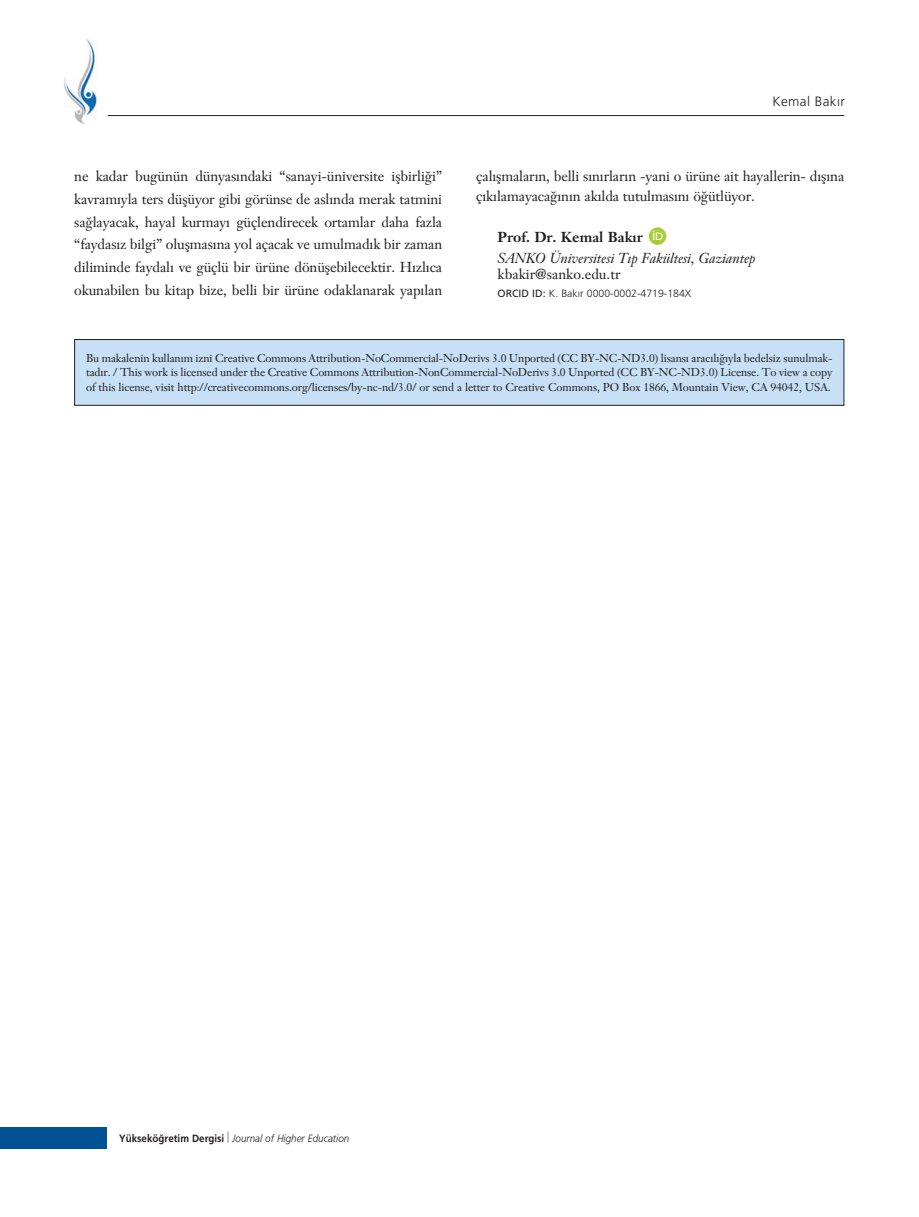
<style>
.page{position:relative;width:919px;height:1217px;background:#fff}
.page>*{position:absolute;margin:0;border:0;box-sizing:border-box;transform-origin:0 0}
.t1{font:14.25px/22.8px "Janson Text";letter-spacing:-.01em;color:#231f20;text-align:justify}
.t2{font:italic 14.25px "Janson Text";letter-spacing:-.01em;color:#231f20}
.t3{font:700 14.25px "Janson Text";color:#231f20}
.t4{font:300 13.5px "Frutiger";letter-spacing:.03em;color:#231f20}
.t5{font:11.25px/14.5px "Janson Text";letter-spacing:-.01em;color:#231f20;text-align:justify}
.t6{font:10.95px "Gill Sans";color:#fff}
.t7{font:italic 300 10.5px "Frutiger";color:#231f20;scale:.94 1}
.t8{font:300 10.5px "Frutiger";color:#231f20}
.s1{font-weight:400}
.s2{font-weight:700;font-style:normal}
</style>
<div class="page">
<div style="left:648px;top:227px;width:18px;height:18px;background:#a9cc3a;border-radius:50%"></div>
<div style="left:75px;top:339px;width:768px;height:66px;background:#c7e0f5"></div>
<div style="left:74px;top:339px;width:770px;height:66px;border:1px solid #231f20"></div>
<hr style="left:108px;top:115px;width:736px;height:1px;background:#231f20">
<img style="left:64px;top:38px;width:34px;height:87px">
<div style="left:0;top:1127px;width:106px;height:21px;background:#005295"></div>
<p class="t4" style="left:772px;top:96px;width:74px">Kemal Bak›r</p>
<p class="t1" style="left:74px;top:166px;width:369px">ne kadar bugünün dünyas›ndaki “sanayi-üniversite iflbirli¤i” kavram›yla ters düflüyor gibi görünse de asl›nda merak tatmini sa¤layacak, hayal kurmay› güçlendirecek ortamlar daha fazla “faydas›z bilgi” oluflmas›na yol açacak ve umulmad›k bir zaman diliminde faydal› ve güçlü bir ürüne dönüflebilecektir. H›zl›ca okunabilen bu kitap bize, belli bir ürüne odaklanarak yap›lan</p>
<p class="t1" style="left:476px;top:168px;width:369px;line-height:19.5px">çal›flmalar›n, belli s›n›rlar›n -yani o ürüne ait hayallerin- d›fl›na ç›k›lamayaca¤›n›n ak›lda tutulmas›n› ö¤ütlüyor.</p>
<p class="t3" style="left:497px;top:231px;width:147px">Prof. Dr. Kemal Bak›r</p>
<p class="t2" style="left:497px;top:252px;width:259px">SANKO Üniversitesi T›p Fakültesi, Gaziantep</p>
<p class="t1" style="left:497px;top:264px;width:124px">kbakir@sanko.edu.tr</p>
<p class="t8" style="left:497px;top:288px;width:195px"><span class="s1">ORCID ID:</span> K. Bak›r 0000-0002-4719-184X</p>
<p class="t6" style="left:652px;top:233px;width:12px">İD</p>
<p class="t5" style="left:86px;top:352px;width:747px">Bu makalenin kullan›m izni Creative Commons Attribution-NoCommercial-NoDerivs 3.0 Unported (CC BY-NC-ND3.0) lisans› arac›l›¤›yla bedelsiz sunulmak&shy;tad›r. / This work is licensed under the Creative Commons Attribution-NonCommercial-NoDerivs 3.0 Unported (CC BY-NC-ND3.0) License. To view a copy of this license, visit http://creativecommons.org/licenses/by-nc-nd/3.0/ or send a letter to Creative Commons, PO Box 1866, Mountain View, CA 94042, USA.</p>
<p class="t7" style="left:119px;top:1133px;width:246px"><span class="s2">Yüksekö¤retim Dergisi</span> Journal of Higher Education</p>
</div>
